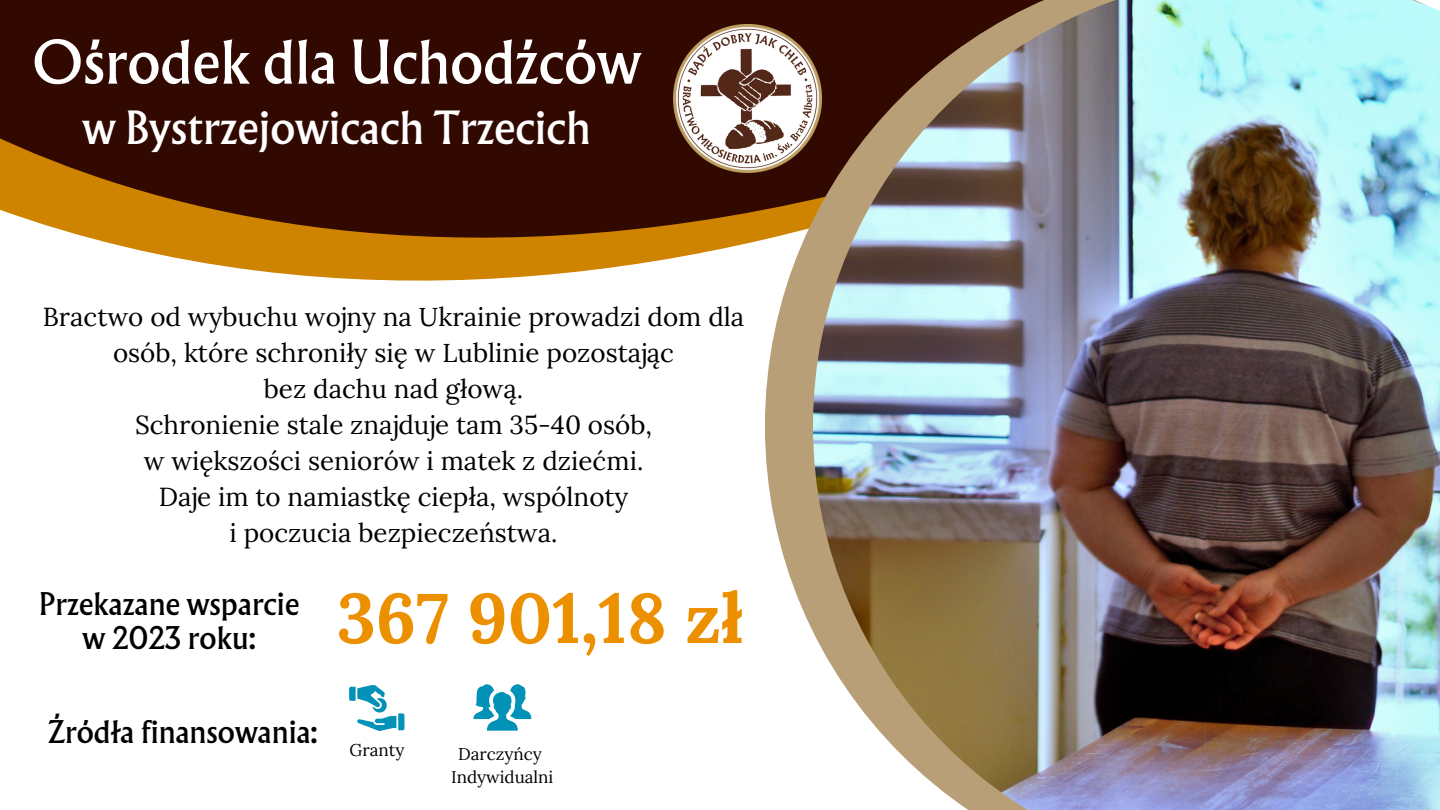
<style>
.page{position:relative;width:1440px;height:810px;background:#fff}
.page>*{position:absolute;margin:0;border:0;box-sizing:border-box;transform-origin:0 0}
.t1{font:700 70px "Lora";color:#ed9000}
.t2{font:53.9px "Albertus Nova";color:#fff}
.t3{font:40.9px "Albertus Nova";color:#fff}
.t4{font:28px/33.8px "Albertus Nova";color:#000;text-align:center}
.t5{font:26px/36px "Lora";color:#000;text-align:center}
.t6{font:17px "Lora";color:#000}
</style>
<div class="page">
<svg style="left:0;top:0;width:765px;height:281px;background:#5d3112"></svg>
<svg style="left:765px;top:0;width:48px;height:632px;fill:#b89f78"></svg>
<img style="left:813px;top:0;width:627px;height:810px">
<img style="left:674px;top:24px;width:147px;height:148px">
<svg style="left:349px;top:685px;width:55px;height:46px"></svg>
<svg style="left:473px;top:684px;width:58px;height:47px"></svg>
<h2 class="t2" style="left:32px;top:41px;width:610px">Ośrodek dla Uchodźców</h2>
<h2 class="t3" style="left:82px;top:112px;width:510px">w Bystrzejowicach Trzecich</h2>
<h3 class="t5" style="left:43px;top:299px;width:703px">Bractwo od wybuchu wojny na Ukrainie prowadzi dom dla osób, które schroniły się w Lublinie pozostając<br>bez dachu nad głową.<br>Schronienie stale znajduje tam 35-40 osób,<br>w większości seniorów i matek z dziećmi.<br>Daje im to namiastkę ciepła, wspólnoty<br>i poczucia bezpieczeństwa.</h3>
<p class="t4" style="left:39px;top:590px;width:262px">Przekazane wsparcie w 2023 roku:</p>
<h3 class="t1" style="left:337px;top:573px;width:408px">367 901,18 zł</h3>
<h1 class="t4" style="left:48px;top:718px;width:271px">Źródła finansowania:</h1>
<h3 class="t6" style="left:350px;top:738px;width:56px">Granty</h3>
<p class="t6" style="left:458px;top:743px;width:85px">Darczyńcy</p>
<p class="t6" style="left:451px;top:766px;width:104px">Indywidualni</p>
</div>
